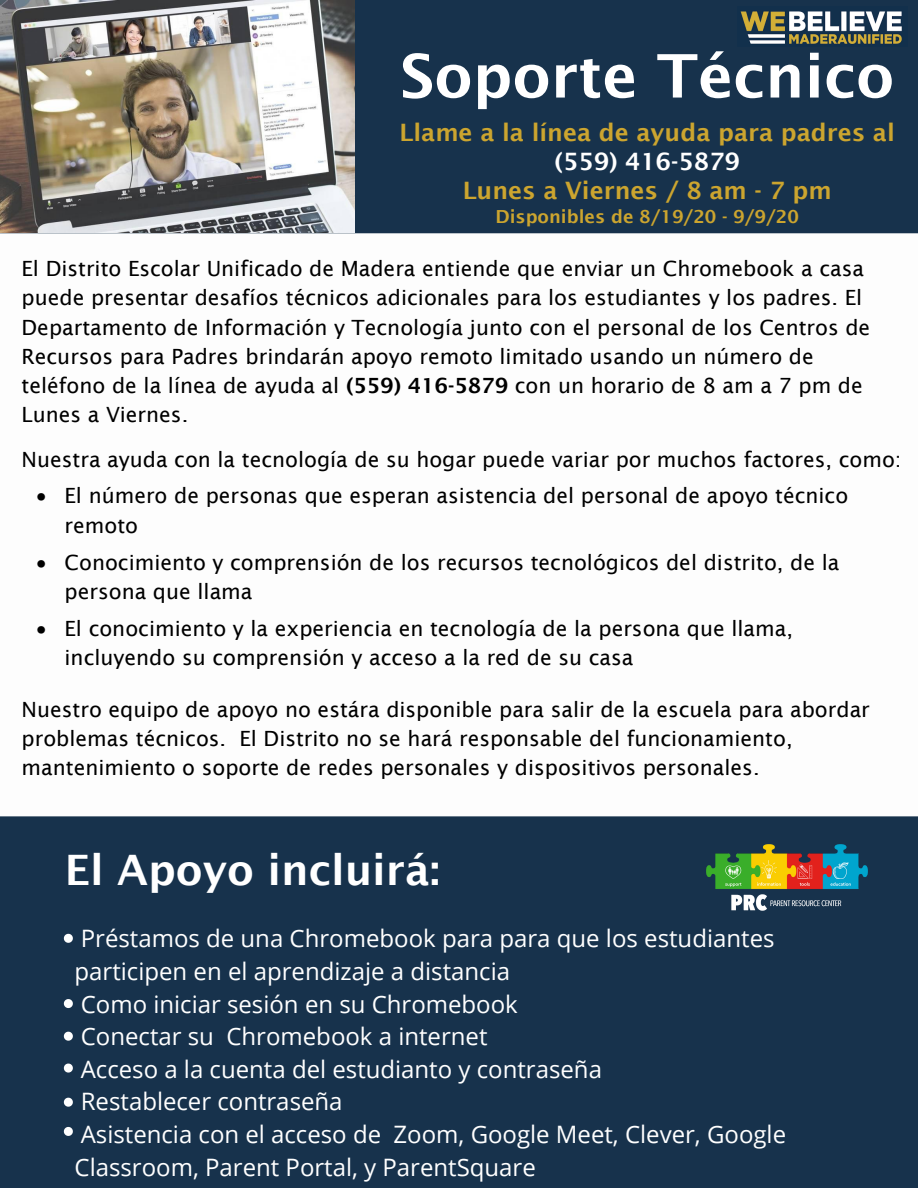
<style>
.page{position:relative;width:918px;height:1188px;background:#fff}
.page>*{position:absolute;margin:0;border:0;box-sizing:border-box;transform-origin:0 0}
.t1{font:600 60px "Lucida Sans";color:#fff}
.t2{font:600 42px "Lucida Sans";color:#fff}
.t3{font:24px/32.7px "Open Sans";color:#fff}
.t4{font:24px/32.7px "Open Sans";color:#fff}
.t5{font:600 24px "Lucida Sans";color:#cca52f}
.t6{font:600 24px "Lucida Sans";color:#fff}
.t7{font:21px/29.2px "Lucida Sans";color:#000}
.t8{font:600 18px "Lucida Sans";color:#cca52f}
.s1{font-weight:600}
.s2{font-style:inherit}
</style>
<div class="page">
<div style="left:354px;top:0;width:564px;height:233px;background:#17324c"></div>
<img style="left:737px;top:6px;width:170px;height:40px">
<div style="left:0;top:816px;width:918px;height:371px;background:#17324c"></div>
<svg style="left:64px;top:1064px;width:9px;height:9px"></svg>
<svg style="left:64px;top:1098px;width:9px;height:9px"></svg>
<svg style="left:64px;top:934px;width:9px;height:9px"></svg>
<svg style="left:64px;top:1127px;width:9px;height:9px"></svg>
<svg style="left:64px;top:999px;width:9px;height:9px"></svg>
<svg style="left:64px;top:1032px;width:9px;height:9px"></svg>
<img style="left:0;top:0;width:354px;height:233px">
<img style="left:699px;top:834px;width:176px;height:90px">
<h1 class="t1" style="left:400px;top:42px;width:496px">Soporte Técnico</h1>
<p class="t5" style="left:400px;top:119px;width:497px">Llame a la línea de ayuda para padres al</p>
<p class="t6" style="left:555px;top:147px;width:187px">(559) 416-5879</p>
<p class="t5" style="left:463px;top:176px;width:370px">Lunes a Viernes / 8 am - 7 pm</p>
<p class="t8" style="left:495px;top:206px;width:305px">Disponibles de 8/19/20 - 9/9/20</p>
<p class="t7" style="left:22px;top:254px;width:850px">El Distrito Escolar Unificado de Madera entiende que enviar un Chromebook a casa puede presentar desafíos técnicos adicionales para los estudiantes y los padres. El Departamento de Información y Tecnología junto con el personal de los Centros de Recursos para Padres brindarán apoyo remoto limitado usando un número de teléfono de la línea de ayuda al <span class="s1">(559) 416-5879</span> con un horario de 8 am a 7 pm de Lunes a Viernes.</p>
<p class="t7" style="left:22px;top:445px;width:881px">Nuestra ayuda con la tecnología de su hogar puede variar por muchos factores, como:</p>
<p class="t7" style="left:65px;top:481px;width:785px;text-indent:-28px">• El número de personas que esperan asistencia del personal de apoyo técnico remoto</p>
<p class="t7" style="left:65px;top:547px;width:776px;text-indent:-28px">• Conocimiento y comprensión de los recursos tecnológicos del distrito, de la persona que llama</p>
<p class="t7" style="left:65px;top:613px;width:730px;text-indent:-28px">• El conocimiento y la experiencia en tecnología de la persona que llama, incluyendo su comprensión y acceso a la red de su casa</p>
<p class="t7" style="left:22px;top:694px;width:850px">Nuestro equipo de apoyo no estára disponible para salir de la escuela para abordar problemas técnicos. El Distrito no se hará responsable del funcionamiento, mantenimiento o soporte de redes personales y dispositivos personales.</p>
<h2 class="t2" style="left:65px;top:846px;width:377px">El Apoyo incluirá:</h2>
<p class="t4" style="left:75px;top:922px;width:702px"><span class="s2">Préstamos de una Chromebook para</span> para que los estudiantes participen en el aprendizaje a distancia</p>
<p class="t3" style="left:75px;top:987px;width:713px">Como iniciar sesión en su Chromebook<br>Conectar su Chromebook a internet<br>Acceso a la cuenta del estudianto y contraseña<br>Restablecer contraseña<br>Asistencia con el acceso de Zoom, Google Meet, Clever, Google Classroom, Parent <span class="s2">P</span>ortal, y ParentSquare</p>
</div>
